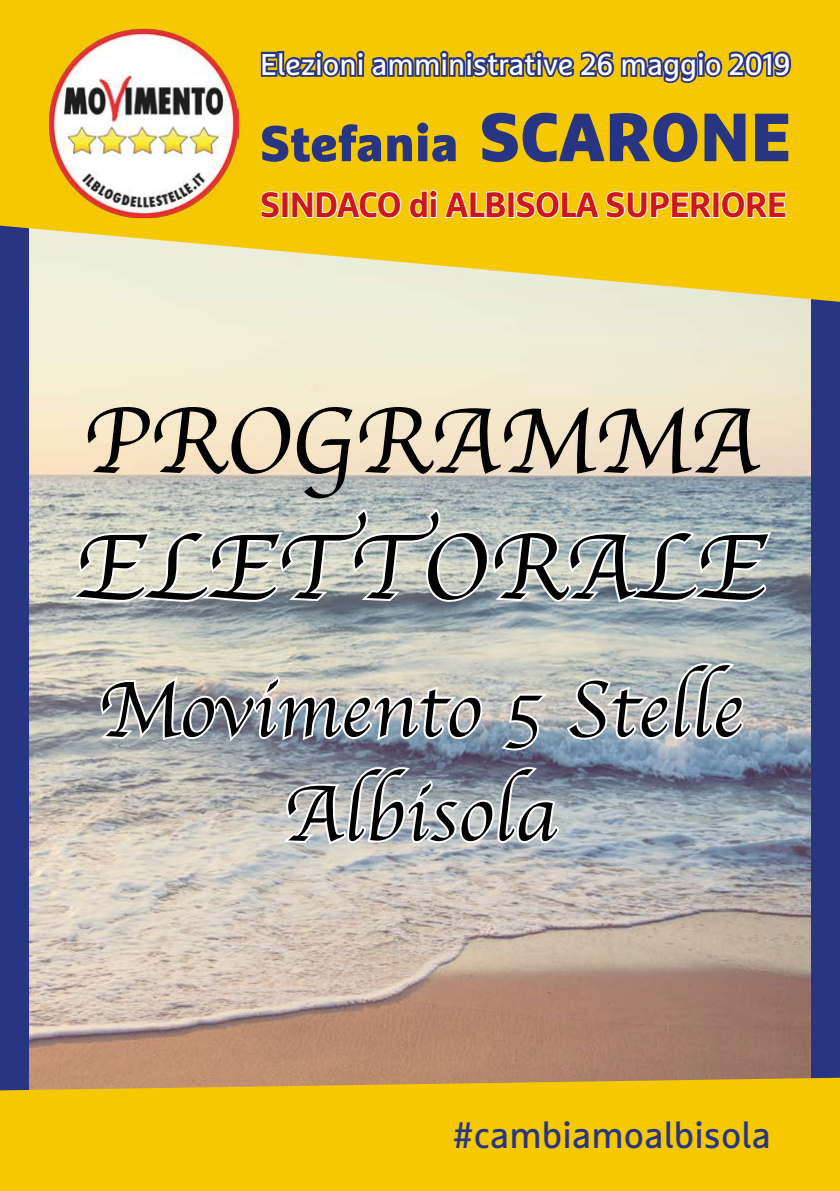
<style>
.page{position:relative;width:840px;height:1191px;background:#fff}
.page>*{position:absolute;margin:0;border:0;box-sizing:border-box;transform-origin:0 0}
.t1{font:96px/126px "Apple Chancery";color:#000}
.t2{font:82px/104px "Apple Chancery";color:#000;text-align:center}
.t3{font:900 50px "Marselis Pro";color:#283583}
.t4{font:36.8px "Marselis Pro";color:#283583}
.t5{font:700 35px "Marselis Pro";letter-spacing:-.02em;color:#cd171a}
.t6{font:30px "Marselis Pro";color:#fff}
.s1{font-size:68px}
</style>
<div class="page">
<img style="left:28px;top:302px;width:783px;height:775px">
<div style="left:0;top:0;width:28px;height:1191px;background:#283583"></div>
<div style="left:811px;top:0;width:28px;height:1191px;background:#283583"></div>
<svg style="left:0;top:0;width:839px;height:302px;background:#f1cc24"></svg>
<div style="left:0;top:1077px;width:839px;height:114px;background:#f6c800"></div>
<svg style="left:259px;top:49px;width:99px;height:30px;background:#796e4f"></svg>
<div style="left:357px;top:57px;width:7px;height:20px;border:4px solid #283583"></div>
<div style="left:356px;top:51px;width:8px;height:8px;border:4px solid #283583;border-radius:50%"></div>
<svg style="left:369px;top:49px;width:423px;height:36px;background:#91803f"></svg>
<img style="left:49px;top:28px;width:189px;height:189px">
<svg style="left:260px;top:190px;width:20px;height:29px"></svg>
<div style="left:281px;top:192px;width:7px;height:26px;border:2px solid #fff"></div>
<svg style="left:290px;top:190px;width:112px;height:29px"></svg>
<svg style="left:408px;top:189px;width:98px;height:30px"></svg>
<div style="left:507px;top:192px;width:7px;height:26px;border:2px solid #fff"></div>
<svg style="left:515px;top:190px;width:198px;height:29px"></svg>
<div style="left:712px;top:192px;width:7px;height:26px;border:2px solid #fff"></div>
<svg style="left:720px;top:190px;width:66px;height:29px"></svg>
<svg style="left:65px;top:505px;width:708px;height:100px"></svg>
<svg style="left:96px;top:659px;width:388px;height:86px"></svg>
<svg style="left:497px;top:691px;width:55px;height:61px"></svg>
<svg style="left:564px;top:661px;width:181px;height:80px"></svg>
<svg style="left:278px;top:765px;width:283px;height:82px"></svg>
<p class="t6" style="left:260px;top:46px;width:531px">Elezioni amministrative 26 maggio 2019</p>
<h3 class="t3" style="left:260px;top:112px;width:531px">Stefania <span class="s1">SCARONE</span></h3>
<p class="t5" style="left:260px;top:183px;width:528px">SINDACO di ALBISOLA SUPERIORE</p>
<h1 class="t1" style="left:75px;top:377px;width:692px">PROGRAMMA<br>ELETTORALE</h1>
<h2 class="t2" style="left:98px;top:657px;width:646px">Movimento 5 Stelle<br>Albisola</h2>
<p class="t4" style="left:452px;top:1112px;width:320px">#cambiamoalbisola</p>
</div>
